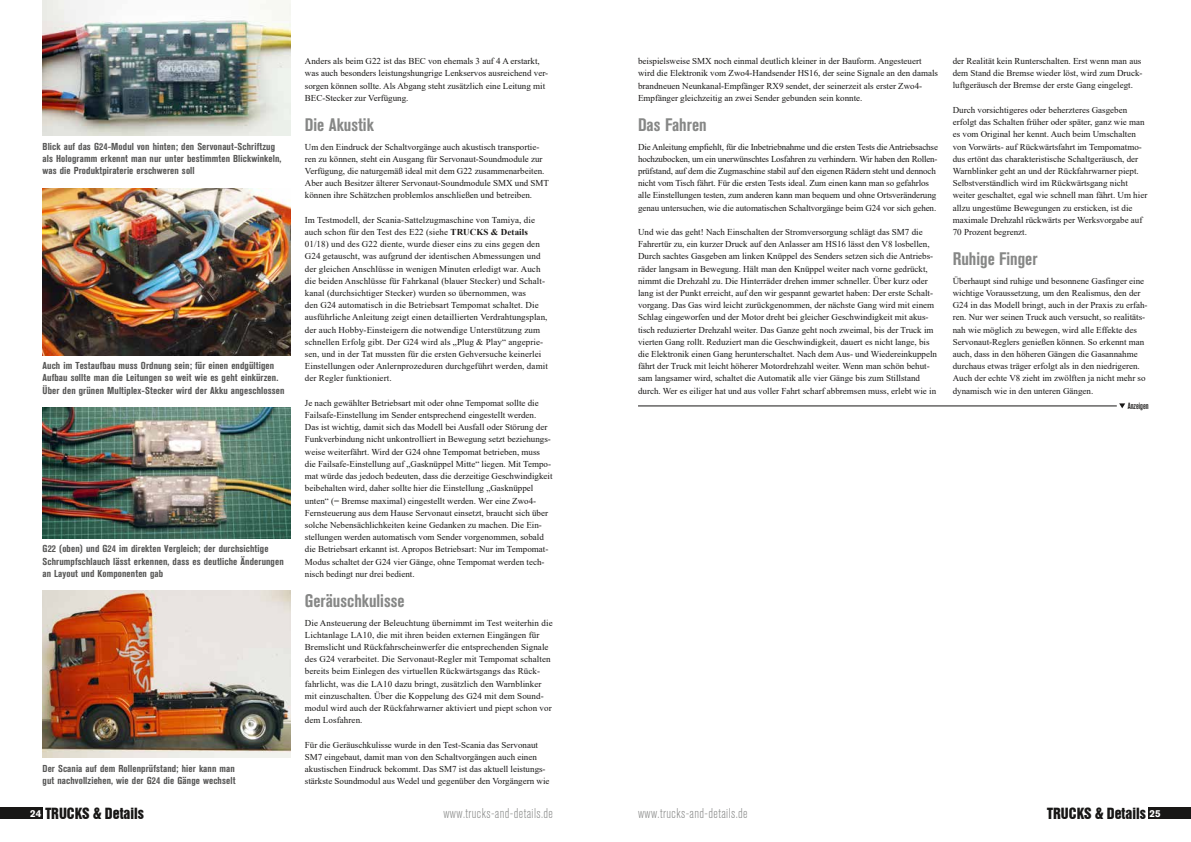
<style>
.page{position:relative;width:1191px;height:842px;background:#fff}
.page>*{position:absolute;margin:0;border:0;box-sizing:border-box;transform-origin:0 0}
.t1{font:700 condensed 18px "Akzidenz Grotesk BE";color:#868786}
.t2{font:14.2px "Swiss 921 BT Regular A";color:#181716}
.t3{font:300 condensed 14px "Akzidenz Grotesk BE";letter-spacing:.03em;color:#868786}
.t4{font:700 condensed 10px/12.2px "Akzidenz Grotesk BE";letter-spacing:.01em;color:#565655;scale:1.05 1}
.t5{font:9px/12.2px "Times New Roman";color:#181716}
.t6{font:500 condensed 9px "Akzidenz Grotesk BE";color:#181716}
.s1{font-weight:700}
.s2{font-family:"Akzidenz Grotesk BE";font-weight:700;font-size:10px;color:#fff}
</style>
<div class="page">
<div style="left:0;top:807px;width:43px;height:12px;background:#181716"></div>
<div style="left:1148px;top:807px;width:43px;height:12px;background:#181716"></div>
<hr style="left:638px;top:406px;width:478px;height:1px;background:#181716">
<svg style="left:1119px;top:403px;width:6px;height:5px"></svg>
<img style="left:43px;top:0;width:248px;height:135px">
<img style="left:43px;top:188px;width:248px;height:167px">
<img style="left:43px;top:408px;width:248px;height:130px">
<img style="left:43px;top:591px;width:248px;height:167px">
<p class="t4" style="left:43px;top:140px;width:229px">Blick auf das G24-Modul von hinten; den Servonaut-Schriftzug als Hologramm erkennt man nur unter bestimmten Blickwinkeln, was die Produktpiraterie erschweren soll</p>
<p class="t4" style="left:43px;top:360px;width:232px">Auch im Testaufbau muss Ordnung sein; für einen endgültigen<br>Aufbau sollte man die Leitungen so weit wie es geht einkürzen.<br>Über den grünen Multiplex-Stecker wird der Akku angeschlossen</p>
<p class="t4" style="left:43px;top:543px;width:231px">G22 (oben) und G24 im direkten Vergleich; der durchsichtige<br>Schrumpfschlauch lässt erkennen, dass es deutliche Änderungen an Layout und Komponenten gab</p>
<p class="t4" style="left:43px;top:762px;width:185px">Der Scania auf dem Rollenprüfstand; hier kann man gut nachvollziehen, wie der G24 die Gänge wechselt</p>
<p class="t5" style="left:305px;top:55px;width:245px">Anders als beim G22 ist das BEC von ehemals 3 auf 4 A erstarkt, was auch besonders leistungshungrige Lenkservos ausreichend ver&shy;sorgen können sollte. Als Abgang steht zusätzlich eine Leitung mit BEC-Stecker zur Verfügung.</p>
<h1 class="t1" style="left:305px;top:114px;width:70px">Die Akustik</h1>
<p class="t5" style="left:305px;top:140px;width:246px">Um den Eindruck der Schaltvorgänge auch akustisch transportie&shy;ren zu können, steht ein Ausgang für Servonaut-Soundmodule zur Verfügung, die naturgemäß ideal mit dem G22 zusammenarbeiten.<br>Aber auch Besitzer älterer Servonaut-Soundmodule SMX und SMT können ihre Schätzchen problemlos anschließen und betreiben.</p>
<p class="t5" style="left:305px;top:213px;width:244px">Im Testmodell, der Scania-Sattelzugmaschine von Tamiya, die auch schon für den Test des E22 (siehe <span class="s1">TRUCKS &amp; Details </span>01/18) und des G22 diente, wurde dieser eins zu eins gegen den G24 getauscht, was aufgrund der identischen Abmessungen und der gleichen Anschlüsse in wenigen Minuten erledigt war. Auch die beiden Anschlüsse für Fahrkanal (blauer Stecker) und Schalt&shy;kanal (durchsichtiger Stecker) wurden so übernommen, was<br>den G24 automatisch in die Betriebsart Tempomat schaltet. Die ausführliche Anleitung zeigt einen detaillierten Verdrahtungsplan, der auch Hobby-Einsteigern die notwendige Unterstützung zum schnellen Erfolg gibt. Der G24 wird als „Plug &amp; Play“ angeprie&shy;sen, und in der Tat mussten für die ersten Gehversuche keinerlei Einstellungen oder Anlernprozeduren durchgeführt werden, damit der Regler funktioniert.</p>
<p class="t5" style="left:305px;top:396px;width:249px">Je nach gewählter Betriebsart mit oder ohne Tempomat sollte die Failsafe-Einstellung im Sender entsprechend eingestellt werden.<br>Das ist wichtig, damit sich das Modell bei Ausfall oder Störung der Funkverbindung nicht unkontrolliert in Bewegung setzt beziehungs&shy;weise weiterfährt. Wird der G24 ohne Tempomat betrieben, muss die Failsafe-Einstellung auf „Gasknüppel Mitte“ liegen. Mit Tempo&shy;mat würde das jedoch bedeuten, dass die derzeitige Geschwindigkeit beibehalten wird, daher sollte hier die Einstellung „Gasknüppel unten“ (= Bremse maximal) eingestellt werden. Wer eine Zwo4- Fernsteuerung aus dem Hause Servonaut einsetzt, braucht sich über solche Nebensächlichkeiten keine Gedanken zu machen. Die Ein&shy;stellungen werden automatisch vom Sender vorgenommen, sobald die Betriebsart erkannt ist. Apropos Betriebsart: Nur im Tempomat-Modus schaltet der G24 vier Gänge, ohne Tempomat werden tech&shy;nisch bedingt nur drei bedient.</p>
<h1 class="t1" style="left:305px;top:590px;width:101px">Geräuschkulisse</h1>
<p class="t5" style="left:305px;top:616px;width:249px">Die Ansteuerung der Beleuchtung übernimmt im Test weiterhin die Lichtanlage LA10, die mit ihren beiden externen Eingängen für Bremslicht und Rückfahrscheinwerfer die entsprechenden Signale des G24 verarbeitet. Die Servonaut-Regler mit Tempomat schalten bereits beim Einlegen des virtuellen Rückwärtsgangs das Rück&shy;fahrlicht, was die LA10 dazu bringt, zusätzlich den Warnblinker mit einzuschalten. Über die Koppelung des G24 mit dem Sound&shy;modul wird auch der Rückfahrwarner aktiviert und piept schon vor dem Losfahren.</p>
<p class="t5" style="left:305px;top:738px;width:246px">Für die Geräuschkulisse wurde in den Test-Scania das Servonaut SM7 eingebaut, damit man von den Schaltvorgängen auch einen akustischen Eindruck bekommt. Das SM7 ist das aktuell leistungs&shy;stärkste Soundmodul aus Wedel und gegenüber den Vorgängern wie</p>
<p class="t5" style="left:638px;top:55px;width:301px">beispielsweise SMX noch einmal deutlich kleiner in der Bauform. Angesteuert wird die Elektronik vom Zwo4-Handsender HS16, der seine Signale an den damals brandneuen Neunkanal-Empfänger RX9 sendet, der seinerzeit als erster Zwo4- Empfänger gleichzeitig an zwei Sender gebunden sein konnte.</p>
<h1 class="t1" style="left:638px;top:114px;width:70px">Das Fahren</h1>
<p class="t5" style="left:638px;top:140px;width:301px">Die Anleitung empfiehlt, für die Inbetriebnahme und die ersten Tests die Antriebsachse hochzubocken, um ein unerwünschtes Losfahren zu verhindern. Wir haben den Rollen&shy;prüfstand, auf dem die Zugmaschine stabil auf den eigenen Rädern steht und dennoch nicht vom Tisch fährt. Für die ersten Tests ideal. Zum einen kann man so gefahrlos alle Einstellungen testen, zum anderen kann man bequem und ohne Ortsveränderung genau untersuchen, wie die automatischen Schaltvorgänge beim G24 vor sich gehen.</p>
<p class="t5" style="left:638px;top:226px;width:300px">Und wie das geht! Nach Einschalten der Stromversorgung schlägt das SM7 die Fahrertür zu, ein kurzer Druck auf den Anlasser am HS16 lässt den V8 losbellen, Durch sachtes Gasgeben am linken Knüppel des Senders setzen sich die Antriebs&shy;räder langsam in Bewegung. Hält man den Knüppel weiter nach vorne gedrückt, nimmt die Drehzahl zu. Die Hinterräder drehen immer schneller. Über kurz oder lang ist der Punkt erreicht, auf den wir gespannt gewartet haben: Der erste Schalt&shy;vorgang. Das Gas wird leicht zurückgenommen, der nächste Gang wird mit einem Schlag eingeworfen und der Motor dreht bei gleicher Geschwindigkeit mit akus&shy;tisch reduzierter Drehzahl weiter. Das Ganze geht noch zweimal, bis der Truck im vierten Gang rollt. Reduziert man die Geschwindigkeit, dauert es nicht lange, bis die Elektronik einen Gang herunterschaltet. Nach dem Aus- und Wiedereinkuppeln fährt der Truck mit leicht höherer Motordrehzahl weiter. Wenn man schön behut&shy;sam langsamer wird, schaltet die Automatik alle vier Gänge bis zum Stillstand durch. Wer es eiliger hat und aus voller Fahrt scharf abbremsen muss, erlebt wie in</p>
<p class="t5" style="left:952px;top:55px;width:191px">der Realität kein Runterschalten. Erst wenn man aus dem Stand die Bremse wieder löst, wird zum Druck&shy;luftgeräusch der Bremse der erste Gang eingelegt.</p>
<p class="t5" style="left:952px;top:103px;width:196px">Durch vorsichtigeres oder beherzteres Gasgeben erfolgt das Schalten früher oder später, ganz wie man es vom Original her kennt. Auch beim Umschalten von Vorwärts- auf Rückwärtsfahrt im Tempomatmo&shy;dus ertönt das charakteristische Schaltgeräusch, der Warnblinker geht an und der Rückfahrwarner piept.<br>Selbstverständlich wird im Rückwärtsgang nicht weiter geschaltet, egal wie schnell man fährt. Um hier allzu ungestüme Bewegungen zu ersticken, ist die maximale Drehzahl rückwärts per Werksvorgabe auf 70 Prozent begrenzt.</p>
<h1 class="t1" style="left:952px;top:248px;width:86px">Ruhige Finger</h1>
<p class="t5" style="left:952px;top:274px;width:196px">Überhaupt sind ruhige und besonnene Gasfinger eine wichtige Voraussetzung, um den Realismus, den der G24 in das Modell bringt, auch in der Praxis zu erfah&shy;ren. Nur wer seinen Truck auch versucht, so realitäts&shy;nah wie möglich zu bewegen, wird alle Effekte des Servonaut-Reglers genießen können. So erkennt man auch, dass in den höheren Gängen die Gasannahme durchaus etwas träger erfolgt als in den niedrigeren.<br>Auch der echte V8 zieht im zwölften ja nicht mehr so dynamisch wie in den unteren Gängen.</p>
<p class="t6" style="left:1127px;top:401px;width:23px">Anzeigen</p>
<h2 class="t2" style="left:30px;top:804px;width:115px"><span class="s2">24</span> TRUCKS &amp; Details</h2>
<h3 class="t3" style="left:443px;top:806px;width:111px">www.trucks-and-details.de</h3>
<h3 class="t3" style="left:638px;top:806px;width:111px">www.trucks-and-details.de</h3>
<h2 class="t2" style="left:1047px;top:804px;width:115px">TRUCKS &amp; Details <span class="s2">25</span></h2>
</div>
